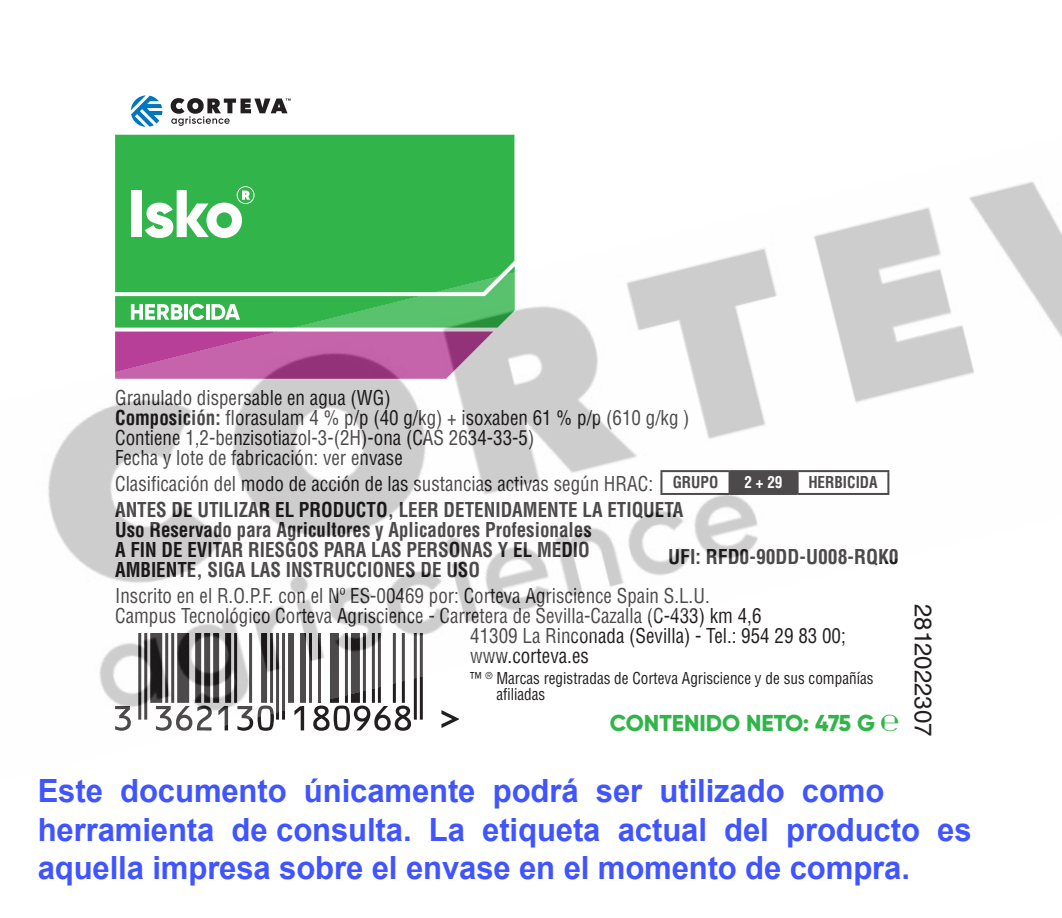
<style>
.page{position:relative;width:1062px;height:918px;background:#fff}
.page>*{position:absolute;margin:0;border:0;box-sizing:border-box;transform-origin:0 0}
.t1{font:700 32px/38.4px "Arial";letter-spacing:-.005em;color:#4055ff}
.t2{font:condensed 32px "Helvetica LT Std";color:#231f20}
.t3{font:24px "Helvetica LT Std";color:#231f20}
.t4{font:800 23.2px "Gilroy";color:#31b44a}
.t5{font:condensed 20px/20px "Helvetica LT Std";color:#231f20;scale:.95 1}
.t6{font:700 condensed 20px "Helvetica LT Std";color:#231f20;scale:.95 1}
.t7{font:700 condensed 20px "Helvetica LT Std";color:#231f20}
.t8{font:condensed 16px/16px "Helvetica LT Std";color:#231f20;scale:.95 1}
.t9{font:700 condensed 16px "Helvetica LT Std";color:#231f20;scale:.95 1}
.t10{font:700 condensed 16px "Helvetica LT Std";color:#fff;scale:.95 1}
.s1{font-weight:700}
</style>
<div class="page">
<img style="left:48px;top:95px;width:1013px;height:636px">
<p class="t5" style="left:115px;top:388px;width:291px">Granulado dispersable en agua (WG)</p>
<p class="t5" style="left:115px;top:408px;width:606px"><span class="s1">Composición:</span> florasulam 4 % p/p (40 g/kg) + isoxaben 61 % p/p (610 g/kg )</p>
<p class="t5" style="left:115px;top:428px;width:443px">Contiene 1,2-benzisotiazol-3-(2H)-ona (CAS 2634-33-5)</p>
<p class="t5" style="left:115px;top:448px;width:304px">Fecha y lote de fabricación: ver envase</p>
<p class="t5" style="left:115px;top:473px;width:567px">Clasificación del modo de acción de las sustancias activas según HRAC:</p>
<p class="t6" style="left:115px;top:497px;width:599px">ANTES DE UTILIZAR EL PRODUCTO, LEER DETENIDAMENTE LA ETIQUETA</p>
<p class="t6" style="left:115px;top:517px;width:503px">Uso Reservado para Agricultores y Aplicadores Profesionales</p>
<p class="t6" style="left:115px;top:537px;width:501px">A FIN DE EVITAR RIESGOS PARA LAS PERSONAS Y EL MEDIO</p>
<p class="t6" style="left:115px;top:557px;width:385px">AMBIENTE, SIGA LAS INSTRUCCIONES DE USO</p>
<p class="t5" style="left:115px;top:585px;width:627px">Inscrito en el R.O.P.F. con el Nº ES-00469 por: Corteva Agriscience Spain S.L.U.</p>
<p class="t5" style="left:115px;top:605px;width:681px">Campus Tecnológico Corteva Agriscience - Carretera de Sevilla-Cazalla (C-433) km 4,6</p>
<p class="t5" style="left:470px;top:625px;width:397px">41309 La Rinconada (Sevilla) - Tel.: 954 29 83 00; www.corteva.es</p>
<p class="t8" style="left:496px;top:670px;width:398px;text-indent:-26px">™ <sup>®</sup> Marcas registradas de Corteva Agriscience y de sus compañías afiliadas</p>
<p class="t9" style="left:672px;top:472px;width:49px">GRUPO</p>
<p class="t10" style="left:744px;top:472px;width:41px">2 + 29</p>
<p class="t9" style="left:808px;top:472px;width:74px">HERBICIDA</p>
<p class="t7" style="left:668px;top:544px;width:232px">UFI: RFD0-90DD-U008-RQK0</p>
<h1 class="t2" style="left:242px;top:581px;width:286px">EAN code area (can be</h1>
<p class="t4" style="left:609px;top:708px;width:290px">CONTENIDO NETO: 475 G ℮</p>
<p class="t3" style="left:937px;top:603px;width:134px;rotate:90deg">2812022307</p>
<h1 class="t1" style="left:38px;top:772px;width:935px">Este documento únicamente podrá ser utilizado como herramienta de consulta. La etiqueta actual del producto es aquella impresa sobre el envase en el momento de compra.</h1>
</div>
